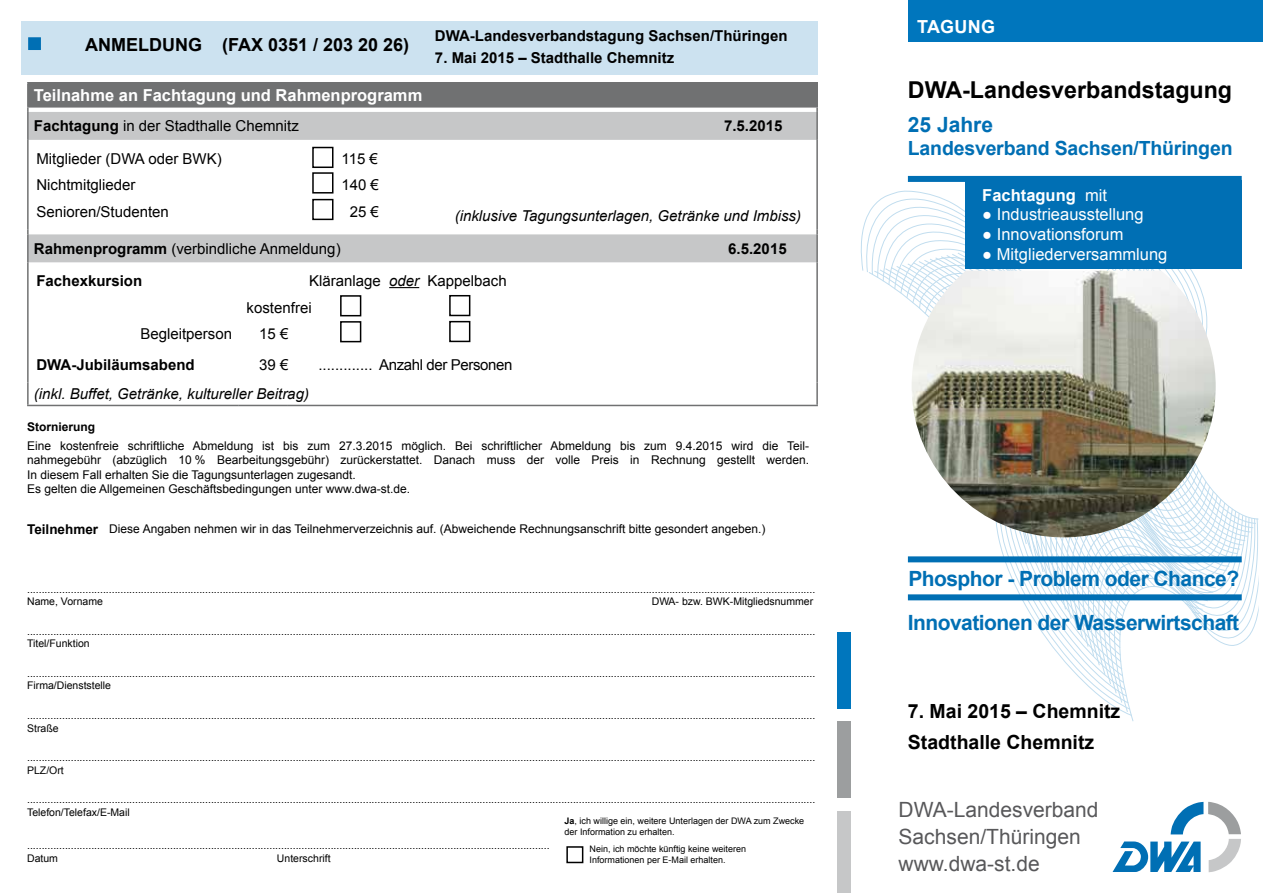
<style>
.page{position:relative;width:1263px;height:893px;background:#fff}
.page>*{position:absolute;margin:0;border:0;box-sizing:border-box;transform-origin:0 0}
.t1{font:700 23.25px "Arial";color:#000}
.t2{font:700 21px/43.7px "Arial";letter-spacing:-.025em;color:#006fb4}
.t3{font:21px/27px "Arial";color:#58585a}
.t4{font:700 19.5px/32px "Arial";color:#000}
.t5{font:700 19.5px "Arial";letter-spacing:-.01em;color:#006fb4}
.t6{font:700 18px "Arial";color:#000}
.t7{font:700 18px "Arial";letter-spacing:.02em;color:#fff}
.t8{font:16.5px "Arial";color:#fff}
.t9{font:700 16.5px "Arial";color:#fff}
.t10{font:15px/26.5px "Arial";color:#000}
.t11{font:700 15px "Arial";color:#000}
.t12{font:italic 15px "Arial";color:#000}
.t13{font:15px "Arial";letter-spacing:-.025em;color:#000}
.t14{font:12px/14.4px "Arial";color:#000}
.t15{font:700 12px "Arial";color:#000}
.t16{font:10.5px/12.6px "Arial";color:#000}
.t17{font:9px/10.8px "Arial";color:#000}
.s1{font-weight:700}
.s2{font-style:italic}
.s3{font-weight:700;font-size:13.5px}
.s4{font-weight:400}
</style>
<div class="page">
<div style="left:908px;top:0;width:355px;height:41px;background:#0076bd"></div>
<div style="left:838px;top:632px;width:13px;height:77px;background:#0076bd"></div>
<div style="left:838px;top:721px;width:13px;height:77px;background:#9c9e9f"></div>
<div style="left:838px;top:811px;width:13px;height:82px;background:#c6c7c8"></div>
<svg style="left:860px;top:191px;width:399px;height:530px"></svg>
<svg style="left:869px;top:272px;width:263px;height:444px"></svg>
<svg style="left:1112px;top:802px;width:129px;height:70px"></svg>
<img style="left:912px;top:271px;width:304px;height:266px">
<div style="left:965px;top:180px;width:277px;height:88px;background:#006fb4"></div>
<div style="left:908px;top:176px;width:334px;height:6px;background:#006fb4"></div>
<div style="left:908px;top:556px;width:334px;height:6px;background:#006fb4"></div>
<div style="left:908px;top:594px;width:334px;height:6px;background:#006fb4"></div>
<div style="left:566px;top:846px;width:17px;height:17px;border:2px solid #000"></div>
<div style="left:21px;top:21px;width:797px;height:54px;background:#cce2f0"></div>
<div style="left:28px;top:83px;width:789px;height:24px;background:#707172"></div>
<svg style="left:29px;top:112px;width:787px;height:150px"></svg>
<hr style="left:27px;top:82px;width:211px;height:2px;background:#707172">
<hr style="left:27px;top:84px;width:2px;height:22px;background:#707172">
<hr style="left:238px;top:82px;width:50px;height:2px;background:#707172">
<hr style="left:288px;top:82px;width:530px;height:2px;background:#707172">
<hr style="left:816px;top:84px;width:2px;height:22px;background:#707172">
<hr style="left:27px;top:106px;width:211px;height:2px;background:#707172">
<hr style="left:238px;top:106px;width:50px;height:2px;background:#707172">
<hr style="left:288px;top:106px;width:530px;height:2px;background:#707172">
<hr style="left:27px;top:383px;width:2px;height:22px;background:#707172">
<hr style="left:816px;top:383px;width:2px;height:22px;background:#707172">
<hr style="left:27px;top:405px;width:211px;height:1px;background:#707172">
<hr style="left:238px;top:405px;width:50px;height:1px;background:#707172">
<hr style="left:288px;top:405px;width:530px;height:1px;background:#707172">
<hr style="left:27px;top:112px;width:2px;height:28px;background:#707172">
<hr style="left:816px;top:112px;width:2px;height:28px;background:#707172">
<hr style="left:27px;top:234px;width:2px;height:28px;background:#707172">
<hr style="left:816px;top:234px;width:2px;height:28px;background:#707172">
<hr style="left:27px;top:140px;width:2px;height:89px;background:#707172">
<hr style="left:816px;top:140px;width:2px;height:89px;background:#707172">
<hr style="left:27px;top:262px;width:2px;height:121px;background:#707172">
<hr style="left:816px;top:262px;width:2px;height:121px;background:#707172">
<hr style="left:389px;top:287px;width:30px;height:1px;background:#000">
<div style="left:28px;top:37px;width:13px;height:13px;background:#006fb4;border:2px solid #006fb4"></div>
<div style="left:312px;top:147px;width:21px;height:21px;border:2px solid #000"></div>
<div style="left:312px;top:172px;width:21px;height:22px;border:2px solid #000"></div>
<div style="left:340px;top:295px;width:21px;height:21px;border:2px solid #000"></div>
<div style="left:449px;top:295px;width:21px;height:21px;border:2px solid #000"></div>
<div style="left:340px;top:321px;width:21px;height:21px;border:2px solid #000"></div>
<div style="left:449px;top:321px;width:21px;height:21px;border:2px solid #000"></div>
<div style="left:312px;top:199px;width:21px;height:21px;border:2px solid #000"></div>
<h3 class="t6" style="left:85px;top:33px;width:326px">ANMELDUNG (FAX 0351 / 203 20 26)</h3>
<h3 class="t11" style="left:435px;top:26px;width:354px">DWA-Landesverbandstagung Sachsen/Thüringen</h3>
<h3 class="t11" style="left:435px;top:48px;width:241px">7. Mai 2015 – Stadthalle Chemnitz</h3>
<h3 class="t9" style="left:34px;top:84px;width:390px">Teilnahme an Fachtagung und Rahmenprogramm</h3>
<h3 class="t10" style="left:34px;top:113px;width:267px"><span class="s1">Fachtagung</span> in der Stadthalle Chemnitz</h3>
<h3 class="t11" style="left:724px;top:116px;width:60px">7.5.2015</h3>
<h3 class="t10" style="left:36px;top:145px;width:187px">Mitglieder (DWA oder BWK)<br>Nichtmitglieder<br>Senioren/Studenten</h3>
<h3 class="t10" style="left:341px;top:145px;width:39px;text-align:center">115 €<br>140 €<br>25 €</h3>
<h3 class="t10" style="left:34px;top:235px;width:308px"><span class="s1">Rahmenprogramm</span> (verbindliche Anmeldung)</h3>
<h3 class="t11" style="left:728px;top:239px;width:60px">6.5.2015</h3>
<h3 class="t11" style="left:36px;top:271px;width:107px">Fachexkursion</h3>
<h3 class="t12" style="left:455px;top:206px;width:348px">(inklusive Tagungsunterlagen, Getränke und Imbiss)</h3>
<h3 class="t10" style="left:309px;top:268px;width:199px">Kläranlage <span class="s2">oder</span> Kappelbach</h3>
<h3 class="t10" style="left:247px;top:294px;width:67px">kostenfrei</h3>
<h3 class="t10" style="left:259px;top:321px;width:31px">15 €</h3>
<h3 class="t10" style="left:259px;top:351px;width:31px">39 €</h3>
<h3 class="t13" style="left:318px;top:355px;width:196px">............. Anzahl der Personen</h3>
<h3 class="t12" style="left:34px;top:384px;width:277px">(inkl. Buffet, Getränke, kultureller Beitrag)</h3>
<h3 class="t10" style="left:140px;top:321px;width:93px">Begleitperson</h3>
<h3 class="t11" style="left:36px;top:355px;width:160px">DWA-Jubiläumsabend</h3>
<p class="t15" style="left:27px;top:419px;width:70px">Stornierung</p>
<p class="t14" style="left:27px;top:439px;width:784px">Eine kostenfreie schriftliche Abmeldung ist bis zum 27.3.2015 möglich. Bei schriftlicher Abmeldung bis zum 9.4.2015 wird die Teil&shy;nahmegebühr (abzüglich 10 % Bearbeitungsgebühr) zurückerstattet. Danach muss der volle Preis in Rechnung gestellt werden.<br>In diesem Fall erhalten Sie die Tagungsunterlagen zugesandt.<br>Es gelten die Allgemeinen Geschäftsbedingungen unter www.dwa-st.de.</p>
<p class="t14" style="left:27px;top:522px;width:740px"><span class="s3">Teilnehmer</span> Diese Angaben nehmen wir in das Teilnehmerverzeichnis auf. (Abweichende Rechnungsanschrift bitte gesondert angeben.)</p>
<p class="t16" style="left:27px;top:583px;width:790px">..............................................................................................................................................................................................................................................................................<br>Name, Vorname</p>
<p class="t16" style="left:652px;top:595px;width:163px">DWA- bzw. BWK-Mitgliedsnummer</p>
<p class="t16" style="left:27px;top:625px;width:790px">..............................................................................................................................................................................................................................................................................<br>Titel/Funktion</p>
<p class="t16" style="left:27px;top:667px;width:790px">..............................................................................................................................................................................................................................................................................<br>Firma/Dienststelle</p>
<p class="t16" style="left:27px;top:709px;width:790px">..............................................................................................................................................................................................................................................................................<br>Straße</p>
<p class="t16" style="left:27px;top:751px;width:790px">..............................................................................................................................................................................................................................................................................<br>PLZ/Ort</p>
<p class="t16" style="left:27px;top:793px;width:790px">..............................................................................................................................................................................................................................................................................<br>Telefon/Telefax/E-Mail</p>
<p class="t16" style="left:27px;top:839px;width:524px">...................................................................................................................................................................................<br>Datum</p>
<p class="t17" style="left:564px;top:816px;width:241px"><span class="s1">Ja</span>, ich willige ein, weitere Unterlagen der DWA zum Zwecke der Information zu erhalten.</p>
<p class="t17" style="left:589px;top:843px;width:158px">Nein, ich möchte künftig keine weiteren<br>Informationen per E-Mail erhalten.</p>
<p class="t16" style="left:277px;top:852px;width:55px">Unterschrift</p>
<h3 class="t7" style="left:917px;top:15px;width:80px">TAGUNG</h3>
<h1 class="t1" style="left:908px;top:75px;width:326px">DWA-Landesverbandstagung</h1>
<h2 class="t2" style="left:908px;top:103px;width:87px">25 Jahre</h2>
<h3 class="t5" style="left:908px;top:135px;width:326px">Landesverband Sachsen/Thüringen</h3>
<h3 class="t9" style="left:982px;top:184px;width:126px">Fachtagung <span class="s4">mit</span></h3>
<h3 class="t8" style="left:982px;top:204px;width:163px">● Industrieausstellung</h3>
<h3 class="t8" style="left:982px;top:223px;width:143px">● Innovationsforum</h3>
<h3 class="t8" style="left:982px;top:243px;width:187px">● Mitgliederversammlung</h3>
<h2 class="t2" style="left:908px;top:558px;width:333px">Phosphor - Problem oder Chance?<br>Innovationen der Wasserwirtschaft</h2>
<h3 class="t4" style="left:908px;top:695px;width:214px">7. Mai 2015 – Chemnitz<br>Stadthalle Chemnitz</h3>
<h2 class="t3" style="left:899px;top:796px;width:201px">DWA-Landesverband<br>Sachsen/Thüringen www.dwa-st.de</h2>
</div>
